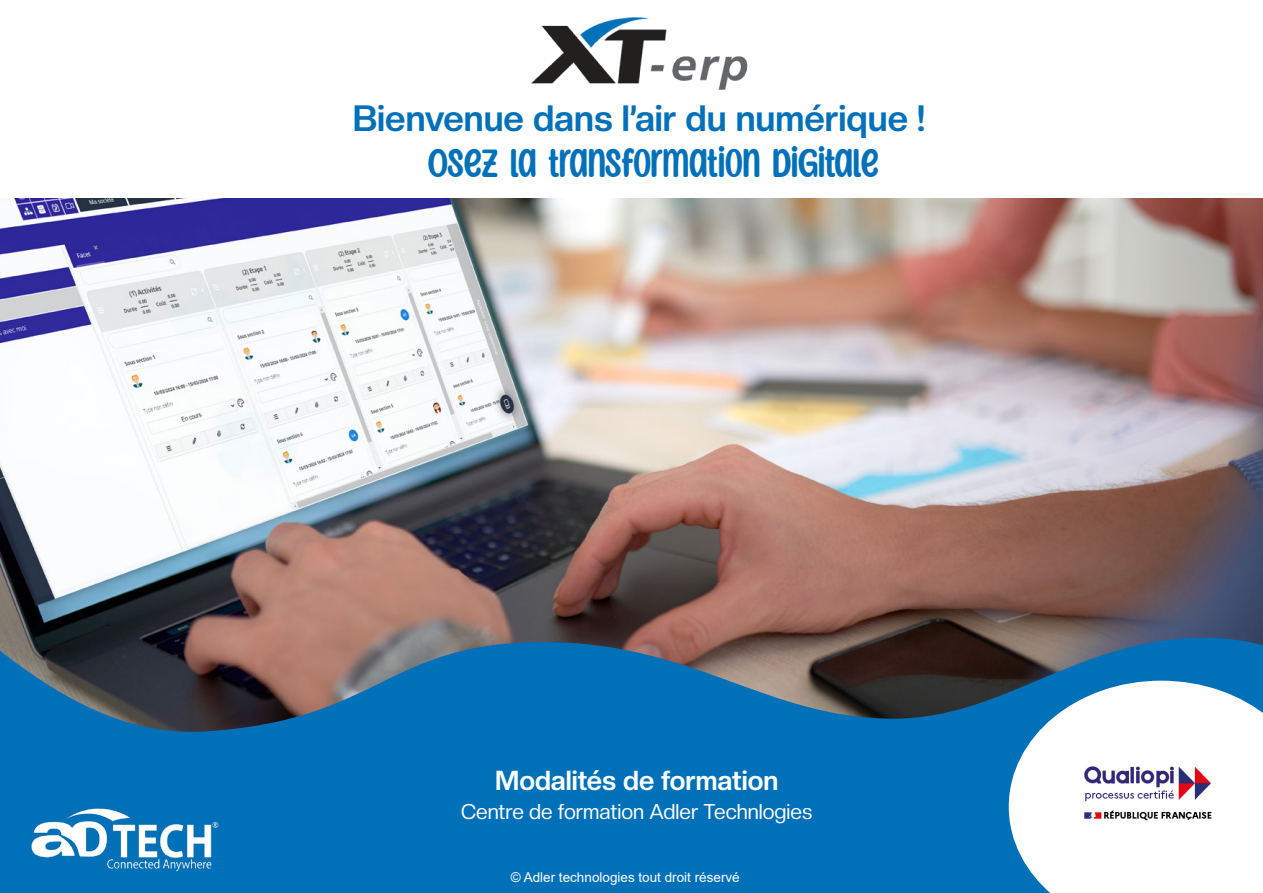
<style>
.page{position:relative;width:1263px;height:893px;background:#fff}
.page>*{position:absolute;margin:0;border:0;box-sizing:border-box;transform-origin:0 0}
.t1{font:45px "Sunny Spells Basic";color:#0070b9}
.t2{font:700 36px "Creato Display";color:#0070b9}
.t3{font:700 27px "Creato Display";color:#fff}
.t4{font:21px "Creato Display";color:#fff}
.t5{font:13.5px "Arial";color:#fff}
</style>
<div class="page">
<img style="left:0;top:198px;width:1263px;height:410px">
<svg style="left:0;top:608px;width:1263px;height:285px;background:#1f6595"></svg>
<svg style="left:1009px;top:681px;width:254px;height:212px"></svg>
<img style="left:21px;top:796px;width:205px;height:80px">
<img style="left:531px;top:17px;width:217px;height:73px">
<img style="left:1067px;top:750px;width:161px;height:86px">
<p class="t2" style="left:353px;top:97px;width:574px">Bienvenue dans l’air du numérique !</p>
<p class="t1" style="left:428px;top:142px;width:452px">OSEZ LA TRANSFORMATION DIGITALE</p>
<p class="t3" style="left:495px;top:764px;width:285px">Modalités de formation</p>
<p class="t4" style="left:461px;top:799px;width:353px">Centre de formation Adler Technlogies</p>
<p class="t5" style="left:511px;top:868px;width:231px">© Adler technologies tout droit réservé</p>
</div>
